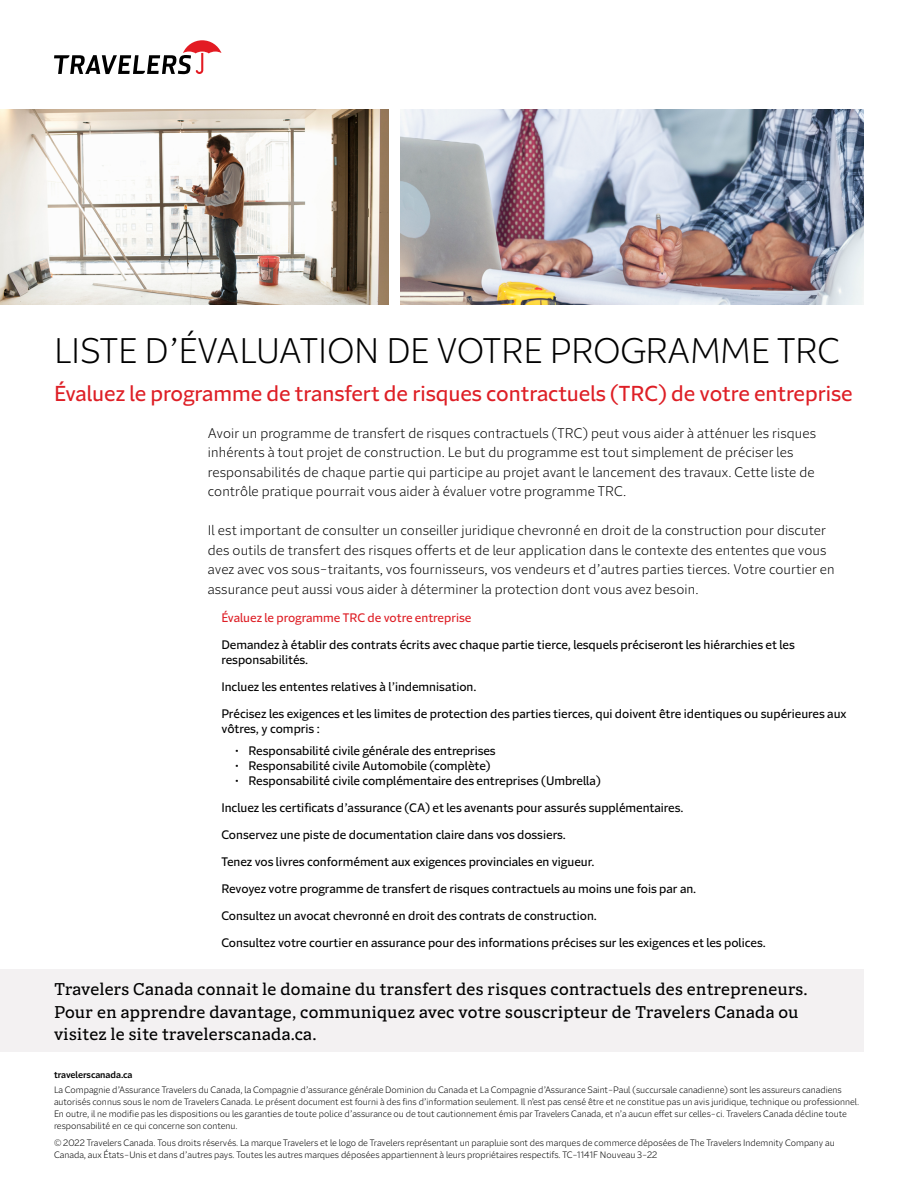
<style>
.page{position:relative;width:918px;height:1188px;background:#fff}
.page>*{position:absolute;margin:0;border:0;box-sizing:border-box;transform-origin:0 0}
.H1__Title{font:300 34.5px "Batterson Sans";color:#000}
.H2__Sub-title{font:21px "Batterson Sans";color:#de1f26}
.P__CTA{font:16.5px/22.5px "Batterson Slab";letter-spacing:.02em;color:#000}
.Intro{font:300 13.5px/19.5px "Batterson Sans";letter-spacing:.01em;color:#000}
.P__Checklist{font:12px/15px "Batterson Sans";color:#000}
.H3__Red_Header{font:12px "Batterson Sans";color:#de1f26}
.P__Disclaimer{font:300 9px/12px "Batterson Sans";color:#000}
.s1{font-weight:600}
</style>
<div class="page">
<div style="left:0;top:970px;width:863px;height:82px;background:#f3f1f2"></div>
<svg style="left:54px;top:40px;width:167px;height:34px"></svg>
<img style="left:0;top:109px;width:389px;height:195px">
<img style="left:401px;top:109px;width:463px;height:195px">
<h1 class="H1__Title" style="left:54px;top:329px;width:787px">LISTE D’ÉVALUATION DE VOTRE PROGRAMME TRC</h1>
<h2 class="H2__Sub-title" style="left:54px;top:381px;width:800px">Évaluez le programme de transfert de risques contractuels (TRC) de votre entreprise</h2>
<p class="Intro" style="left:208px;top:423px;width:610px">Avoir un programme de transfert de risques contractuels (TRC) peut vous aider à atténuer les risques inhérents à tout projet de construction. Le but du programme est tout simplement de préciser les responsabilités de chaque partie qui participe au projet avant le lancement des travaux. Cette liste de contrôle pratique pourrait vous aider à évaluer votre programme TRC.</p>
<p class="Intro" style="left:208px;top:521px;width:628px">Il est important de consulter un conseiller juridique chevronné en droit de la construction pour discuter des outils de transfert des risques offerts et de leur application dans le contexte des ententes que vous avez avec vos sous-traitants, vos fournisseurs, vos vendeurs et d’autres parties tierces. Votre courtier en assurance peut aussi vous aider à déterminer la protection dont vous avez besoin.</p>
<h3 class="H3__Red_Header" style="left:221px;top:610px;width:251px">Évaluez le programme TRC de votre entreprise</h3>
<p class="P__Checklist" style="left:221px;top:637px;width:575px">Demandez à établir des contrats écrits avec chaque partie tierce, lesquels préciseront les hiérarchies et les responsabilités.</p>
<p class="P__Checklist" style="left:221px;top:679px;width:257px">Incluez les ententes relatives à l’indemnisation.</p>
<p class="P__Checklist" style="left:221px;top:706px;width:627px">Précisez les exigences et les limites de protection des parties tierces, qui doivent être identiques ou supérieures aux vôtres, y compris :</p>
<p class="P__Checklist" style="left:235px;top:744px;width:262px">• Responsabilité civile générale des entreprises</p>
<p class="P__Checklist" style="left:235px;top:759px;width:257px">• Responsabilité civile Automobile (complète)</p>
<p class="P__Checklist" style="left:235px;top:774px;width:367px">• Responsabilité civile complémentaire des entreprises (Umbrella)</p>
<p class="P__Checklist" style="left:221px;top:801px;width:463px">Incluez les certificats d’assurance (CA) et les avenants pour assurés supplémentaires.</p>
<p class="P__Checklist" style="left:221px;top:828px;width:346px">Conservez une piste de documentation claire dans vos dossiers.</p>
<p class="P__Checklist" style="left:221px;top:855px;width:375px">Tenez vos livres conformément aux exigences provinciales en vigueur.</p>
<p class="P__Checklist" style="left:221px;top:882px;width:476px">Revoyez votre programme de transfert de risques contractuels au moins une fois par an.</p>
<p class="P__Checklist" style="left:221px;top:909px;width:377px">Consultez un avocat chevronné en droit des contrats de construction.</p>
<p class="P__Checklist" style="left:221px;top:936px;width:546px">Consultez votre courtier en assurance pour des informations précises sur les exigences et les polices.</p>
<p class="P__CTA" style="left:54px;top:978px;width:755px">Travelers Canada connait le domaine du transfert des risques contractuels des entrepreneurs.<br>Pour en apprendre davantage, communiquez avec votre souscripteur de Travelers Canada ou visitez le site travelerscanada.ca.</p>
<p class="P__Disclaimer" style="left:54px;top:1068px;width:789px;line-height:15px"><span class="s1">travelerscanada.ca<br></span>La Compagnie d’Assurance Travelers du Canada, la Compagnie d’assurance générale Dominion du Canada et La Compagnie d’Assurance Saint-Paul (succursale canadienne) sont les assureurs canadiens</p>
<p class="P__Disclaimer" style="left:54px;top:1096px;width:807px">autorisés connus sous le nom de Travelers Canada. Le présent document est fourni à des fins d’information seulement. Il n’est pas censé être et ne constitue pas un avis juridique, technique ou professionnel.<br>En outre, il ne modifie pas les dispositions ou les garanties de toute police d’assurance ou de tout cautionnement émis par Travelers Canada, et n’a aucun effet sur celles-ci. Travelers Canada décline toute responsabilité en ce qui concerne son contenu.</p>
<p class="P__Disclaimer" style="left:54px;top:1137px;width:782px">© 2022 Travelers Canada. Tous droits réservés. La marque Travelers et le logo de Travelers représentant un parapluie sont des marques de commerce déposées de The Travelers Indemnity Company au<br>Canada, aux États-Unis et dans d’autres pays. Toutes les autres marques déposées appartiennent à leurs propriétaires respectifs. TC-1141F Nouveau 3-22</p>
</div>
